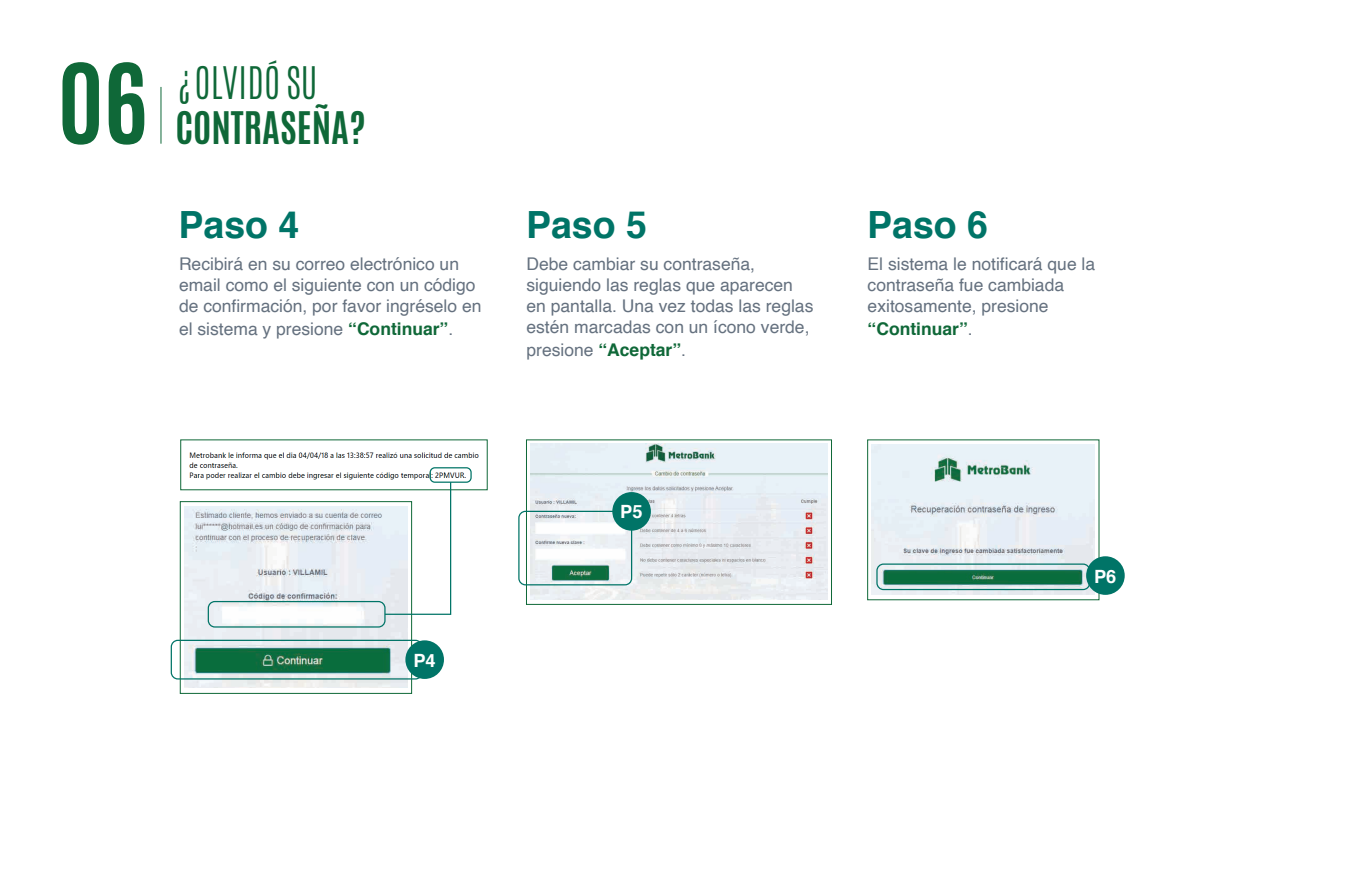
<style>
.page{position:relative;width:1350px;height:875px;background:#fff}
.page>*{position:absolute;margin:0;border:0;box-sizing:border-box;transform-origin:0 0}
.t1{font:700 93.75px "Antonio";color:#0f6838}
.t2{font:700 37.5px "Helvetica";color:#007467}
.t3{font:700 37.5px "Antonio";color:#0f6838}
.t4{font:300 37.5px "Antonio";color:#0f6838}
.t5{font:700 18.25px "Helvetica";color:#fff}
.t6{font:17.5px/21.5px "Helvetica";color:#65717f}
.s1{font-weight:700;color:#0f6838}
</style>
<div class="page">
<img style="left:185px;top:506px;width:222px;height:181px">
<div style="left:180px;top:501px;width:232px;height:193px;border:1px solid #0f6838"></div>
<img style="left:872px;top:445px;width:223px;height:150px">
<div style="left:526px;top:440px;width:306px;height:165px;border:1px solid #0f6838"></div>
<img style="left:180px;top:445px;width:306px;height:46px">
<div style="left:430px;top:467px;width:42px;height:16px;border:1px solid #007467;border-radius:5px"></div>
<img style="left:531px;top:444px;width:296px;height:156px">
<hr style="left:161px;top:87px;width:1px;height:57px;background:#0f6838">
<div style="left:171px;top:640px;width:252px;height:40px;border:1px solid #007467;border-radius:7px"></div>
<div style="left:208px;top:601px;width:178px;height:27px;border:1px solid #007467;border-radius:7px"></div>
<div style="left:876px;top:563px;width:214px;height:27px;border:1px solid #007467;border-radius:7px"></div>
<div style="left:518px;top:511px;width:114px;height:74px;border:1px solid #007467;border-radius:7px"></div>
<div style="left:405px;top:640px;width:39px;height:39px;background:#007467;border-radius:50%"></div>
<div style="left:612px;top:492px;width:39px;height:39px;background:#007467;border-radius:50%"></div>
<div style="left:1086px;top:556px;width:39px;height:39px;background:#007467;border-radius:50%"></div>
<svg style="left:384px;top:481px;width:68px;height:135px"></svg>
<h1 class="t1" style="left:58px;top:33px;width:91px">06</h1>
<h2 class="t4" style="left:176px;top:57px;width:144px">¿OLVIDÓ SU</h2>
<h2 class="t3" style="left:176px;top:99px;width:192px">CONTRASEÑA?</h2>
<h2 class="t2" style="left:179px;top:195px;width:122px">Paso 4</h2>
<p class="t6" style="left:179px;top:254px;width:304px">Recibirá en su correo electrónico un email como el siguiente con un código de confirmación, por favor ingréselo en el sistema y presione <span class="s1">“Continuar”</span>.</p>
<h2 class="t2" style="left:526px;top:195px;width:122px">Paso 5</h2>
<p class="t6" style="left:526px;top:254px;width:288px">Debe cambiar su contraseña, siguiendo las reglas que aparecen en pantalla. Una vez todas las reglas estén marcadas con un ícono verde, presione <span class="s1">“Aceptar”</span>.</p>
<h2 class="t2" style="left:867px;top:195px;width:122px">Paso 6</h2>
<p class="t6" style="left:868px;top:254px;width:229px">El sistema le notificará que la contraseña fue cambiada exitosamente, presione <span class="s1">“Continuar”</span>.</p>
<p class="t5" style="left:413px;top:646px;width:24px">P4</p>
<p class="t5" style="left:620px;top:497px;width:24px">P5</p>
<p class="t5" style="left:1094px;top:561px;width:24px">P6</p>
</div>
